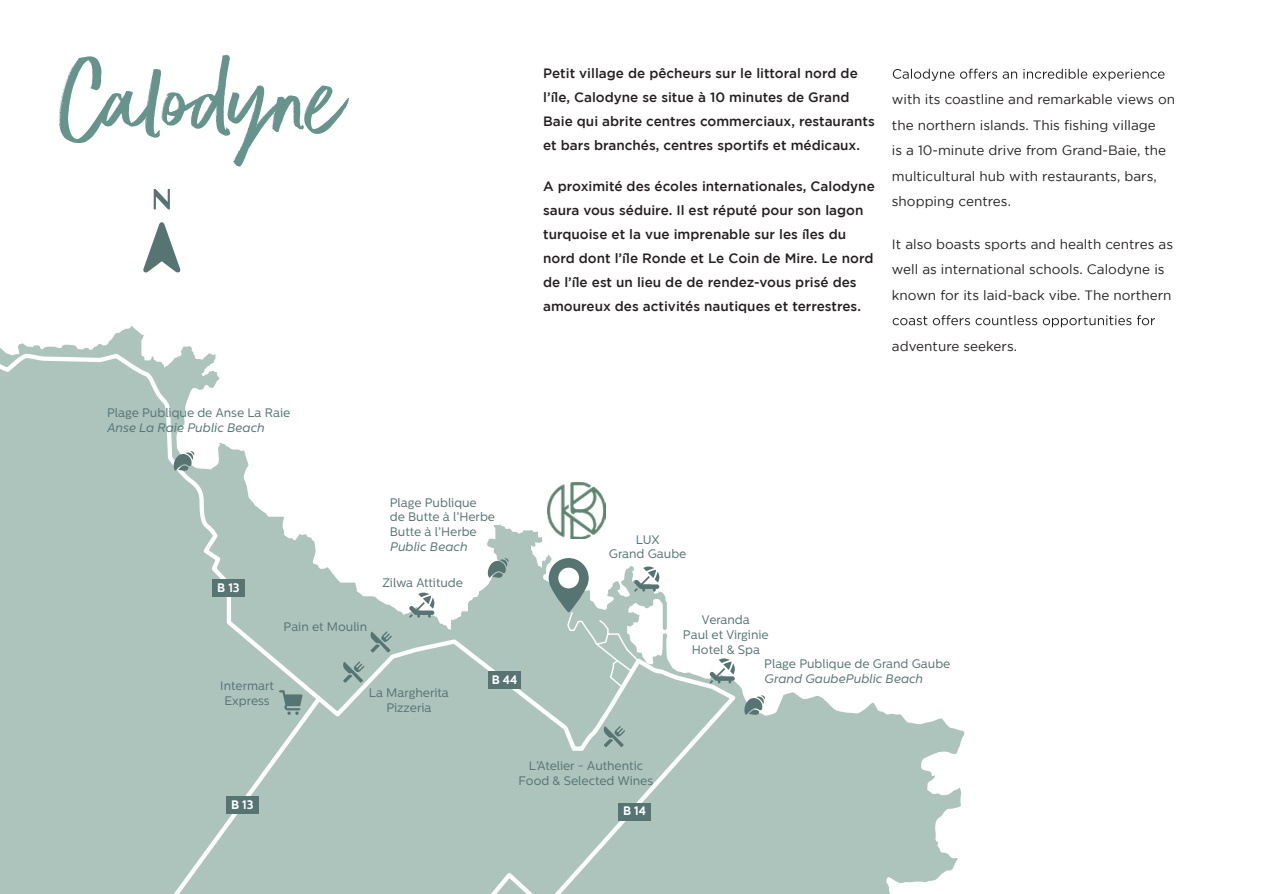
<style>
.page{position:relative;width:1265px;height:894px;background:#fff}
.page>*{position:absolute;margin:0;border:0;box-sizing:border-box;transform-origin:0 0}
.t1{font:116.7px "Better Times";color:#66948c}
.t2{font:500 13.5px/24px "Gotham";color:#231f20}
.t3{font:13.5px/25.5px "Gotham";color:#231f20}
.t4{font:12.3px/14.9px "Centrale Sans";color:#567472;text-align:center}
.t5{font:italic 12.3px "Centrale Sans";color:#567472}
.t6{font:700 12.3px "Centrale Sans";color:#fff}
</style>
<div class="page">
<svg style="left:0;top:325px;width:965px;height:569px"></svg>
<svg style="left:0;top:352px;width:740px;height:542px"></svg>
<div style="left:212px;top:579px;width:33px;height:18px;background:#567472"></div>
<div style="left:226px;top:796px;width:33px;height:18px;background:#567472"></div>
<div style="left:488px;top:671px;width:33px;height:18px;background:#567472"></div>
<div style="left:618px;top:803px;width:33px;height:18px;background:#567472"></div>
<svg style="left:744px;top:695px;width:21px;height:20px"></svg>
<svg style="left:488px;top:558px;width:20px;height:20px"></svg>
<svg style="left:174px;top:451px;width:20px;height:20px"></svg>
<svg style="left:409px;top:592px;width:25px;height:26px"></svg>
<svg style="left:548px;top:558px;width:111px;height:131px"></svg>
<svg style="left:709px;top:658px;width:26px;height:26px"></svg>
<svg style="left:279px;top:690px;width:24px;height:25px"></svg>
<svg style="left:343px;top:662px;width:21px;height:21px"></svg>
<svg style="left:370px;top:631px;width:22px;height:22px"></svg>
<svg style="left:604px;top:726px;width:21px;height:21px"></svg>
<svg style="left:143px;top:222px;width:37px;height:51px"></svg>
<svg style="left:154px;top:189px;width:16px;height:21px"></svg>
<img style="left:548px;top:482px;width:57px;height:56px">
<svg style="left:893px;top:69px;width:271px;height:12px"></svg>
<svg style="left:892px;top:315px;width:263px;height:12px"></svg>
<h1 class="t1" style="left:55px;top:37px;width:292px">Calodyne</h1>
<p class="t4" style="left:107px;top:407px;width:185px">Plage Publique de Anse La Raie</p>
<p class="t5" style="left:107px;top:423px;width:159px">Anse La Raie Public Beach</p>
<p class="t6" style="left:217px;top:583px;width:24px">B 13</p>
<p class="t4" style="left:283px;top:621px;width:85px">Pain et Moulin</p>
<p class="t4" style="left:390px;top:496px;width:107px;text-align:left">Plage Publique de Butte à l’Herbe<br>Butte à l’Herbe</p>
<p class="t5" style="left:390px;top:542px;width:79px">Public Beach</p>
<p class="t4" style="left:382px;top:577px;width:82px">Zilwa Attitude</p>
<p class="t4" style="left:220px;top:680px;width:55px">Intermart<br>Express</p>
<p class="t4" style="left:369px;top:687px;width:81px">La Margherita<br>Pizzeria</p>
<p class="t6" style="left:492px;top:675px;width:27px">B 44</p>
<p class="t2" style="left:543px;top:61px;width:333px">Petit village de pêcheurs sur le littoral nord de l’île, Calodyne se situe à 10 minutes de Grand Baie qui abrite centres commerciaux, restaurants et bars branchés, centres sportifs et médicaux.</p>
<p class="t2" style="left:543px;top:174px;width:333px">A proximité des écoles internationales, Calodyne saura vous séduire. Il est réputé pour son lagon turquoise et la vue imprenable sur les îles du nord dont l’île Ronde et Le Coin de Mire. Le nord de l’île est un lieu de de rendez-vous prisé des amoureux des activités nautiques et terrestres.</p>
<p class="t3" style="left:892px;top:87px;width:285px">with its coastline and remarkable views on the northern islands. This fishing village<br>is a 10-minute drive from Grand-Baie, the multicultural hub with restaurants, bars, shopping centres.</p>
<p class="t3" style="left:892px;top:231px;width:283px">It also boasts sports and health centres as well as international schools. Calodyne is known for its laid-back vibe. The northern</p>
<p class="t3" style="left:892px;top:333px;width:127px">adventure seekers.</p>
<p class="t4" style="left:609px;top:533px;width:79px">LUX<br>Grand Gaube</p>
<p class="t4" style="left:683px;top:614px;width:87px">Veranda<br>Paul et Virginie<br>Hotel &amp; Spa</p>
<p class="t4" style="left:764px;top:658px;width:188px">Plage Publique de Grand Gaube</p>
<p class="t5" style="left:764px;top:674px;width:160px">Grand GaubePublic Beach</p>
<p class="t6" style="left:231px;top:799px;width:24px">B 13</p>
<p class="t4" style="left:518px;top:759px;width:136px">L’Atelier - Authentic<br>Food &amp; Selected Wines</p>
<p class="t6" style="left:623px;top:806px;width:24px">B 14</p>
</div>
